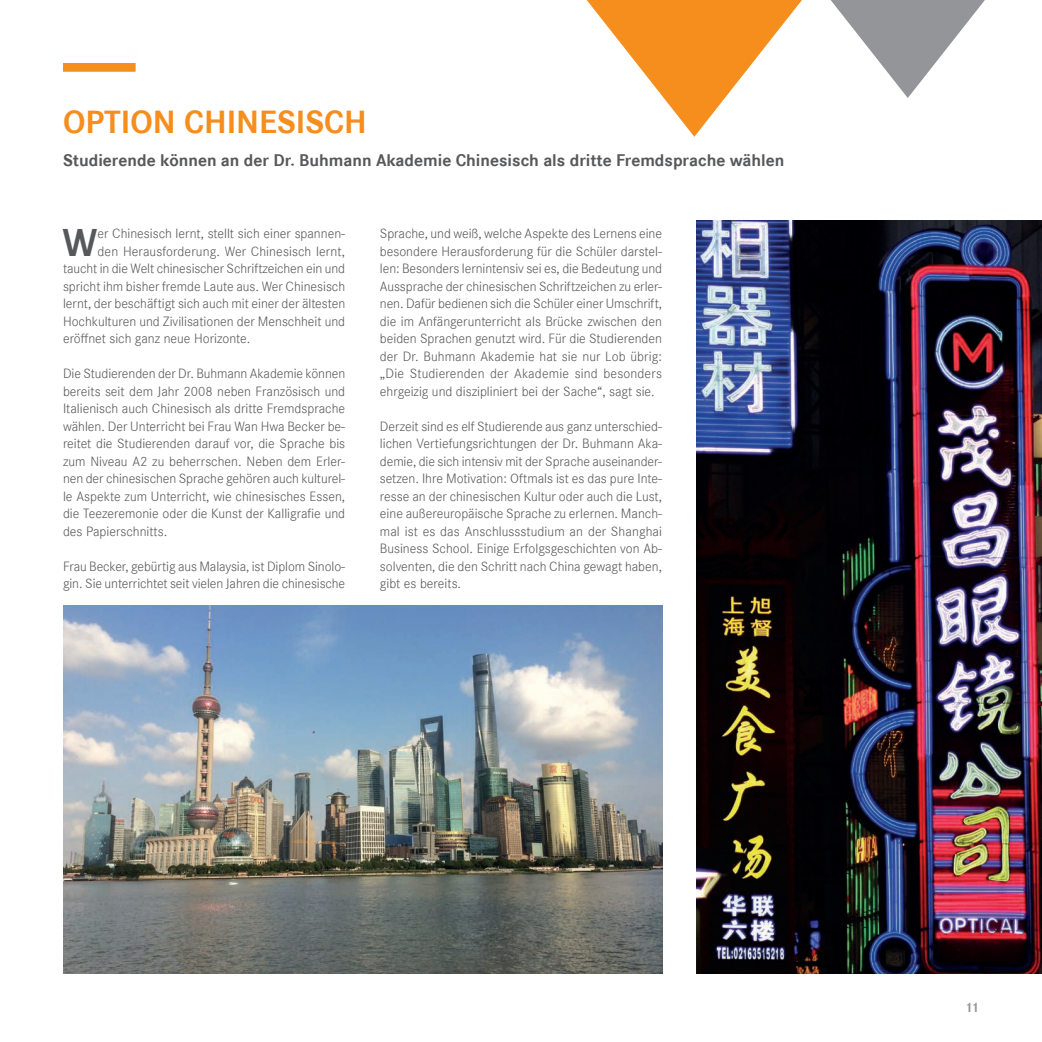
<style>
.page{position:relative;width:1042px;height:1042px;background:#fff}
.page>*{position:absolute;margin:0;border:0;box-sizing:border-box;transform-origin:0 0}
.t1{font:700 40.25px "Corporate S";color:#57585a}
.t2{font:700 33.25px "Corporate S";color:#f68e1e}
.t3{font:700 17.5px "Corporate S";color:#57585a}
.t4{font:14px/17.5px "Corporate S Ligh";color:#57585a;text-align:justify}
.t5{font:700 14px "Corporate S";color:#939598}
</style>
<div class="page">
<svg style="left:831px;top:0;width:154px;height:98px"></svg>
<svg style="left:587px;top:0;width:215px;height:137px"></svg>
<div style="left:63px;top:63px;width:73px;height:9px;background:#f68e1e"></div>
<img style="left:63px;top:606px;width:599px;height:367px">
<img style="left:697px;top:221px;width:345px;height:752px">
<h2 class="t2" style="left:63px;top:103px;width:305px">OPTION CHINESISCH</h2>
<p class="t3" style="left:63px;top:151px;width:723px">Studierende können an der Dr. Buhmann Akademie Chinesisch als dritte Fremdsprache wählen</p>
<h1 class="t1" style="left:63px;top:219px;width:36px">W</h1>
<p class="t4" style="left:98px;top:225px;width:249px">er Chinesisch lernt, stellt sich einer spannen-</p>
<p class="t4" style="left:98px;top:242px;width:249px">den Herausforderung. Wer Chinesisch lernt,</p>
<p class="t4" style="left:63px;top:260px;width:284px">taucht in die Welt chinesischer Schriftzeichen ein und</p>
<p class="t4" style="left:63px;top:277px;width:284px">spricht ihm bisher fremde Laute aus. Wer Chinesisch</p>
<p class="t4" style="left:63px;top:295px;width:284px">lernt, der beschäftigt sich auch mit einer der ältesten</p>
<p class="t4" style="left:63px;top:312px;width:284px">Hochkulturen und Zivilisationen der Menschheit und</p>
<p class="t4" style="left:63px;top:330px;width:189px">eröffnet sich ganz neue Horizonte.</p>
<p class="t4" style="left:63px;top:365px;width:284px">Die Studierenden der Dr. Buhmann Akademie können bereits seit dem Jahr 2008 neben Französisch und Italienisch auch Chinesisch als dritte Fremdsprache wählen. Der Unterricht bei Frau Wan Hwa Becker be&shy;reitet die Studierenden darauf vor, die Sprache bis zum Niveau A2 zu beherrschen. Neben dem Erler&shy;nen der chinesischen Sprache gehören auch kulturel&shy;le Aspekte zum Unterricht, wie chinesisches Essen, die Teezeremonie oder die Kunst der Kalligrafie und des Papierschnitts.</p>
<p class="t4" style="left:63px;top:557px;width:284px">Frau Becker, gebürtig aus Malaysia, ist Diplom Sinolo&shy;gin. Sie unterrichtet seit vielen Jahren die chinesische</p>
<p class="t4" style="left:380px;top:225px;width:284px">Sprache, und weiß, welche Aspekte des Lernens eine besondere Herausforderung für die Schüler darstel&shy;len: Besonders lernintensiv sei es, die Bedeutung und Aussprache der chinesischen Schriftzeichen zu erler&shy;nen. Dafür bedienen sich die Schüler einer Umschrift, die im Anfängerunterricht als Brücke zwischen den beiden Sprachen genutzt wird. Für die Studierenden der Dr. Buhmann Akademie hat sie nur Lob übrig: „Die Studierenden der Akademie sind besonders ehrgeizig und diszipliniert bei der Sache“, sagt sie.</p>
<p class="t4" style="left:380px;top:417px;width:284px">Derzeit sind es elf Studierende aus ganz unterschied&shy;lichen Vertiefungsrichtungen der Dr. Buhmann Aka&shy;demie, die sich intensiv mit der Sprache auseinander&shy;setzen. Ihre Motivation: Oftmals ist es das pure Inte&shy;resse an der chinesischen Kultur oder auch die Lust, eine außereuropäische Sprache zu erlernen. Manch&shy;mal ist es das Anschlussstudium an der Shanghai Business School. Einige Erfolgsgeschichten von Ab&shy;solventen, die den Schritt nach China gewagt haben, gibt es bereits.</p>
<p class="t5" style="left:965px;top:999px;width:16px">11</p>
</div>
